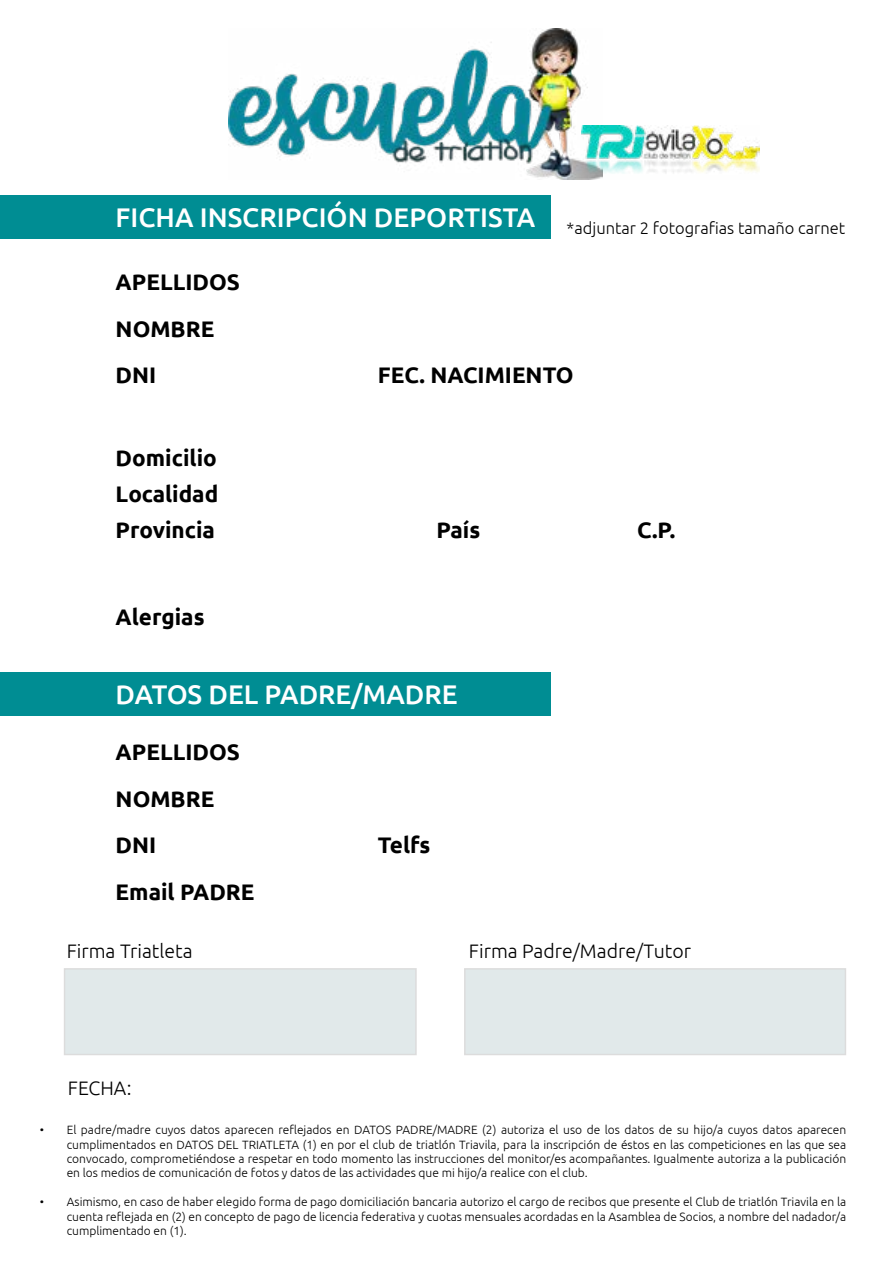
<style>
.page{position:relative;width:893px;height:1263px;background:#fff}
.page>*{position:absolute;margin:0;border:0;box-sizing:border-box;transform-origin:0 0}
.t1{font:500 27px "Ubuntu";color:#fff}
.t2{font:700 22.5px/46.5px "Ubuntu";color:#000}
.t3{font:300 19.5px "Ubuntu";color:#000}
.t4{font:300 16.5px "Ubuntu";color:#000}
.t5{font:300 12px/14.4px "Ubuntu";color:#000;text-align:justify}
</style>
<div class="page">
<div style="left:0;top:672px;width:550px;height:43px;background:#008d93"></div>
<div style="left:0;top:195px;width:550px;height:43px;background:#008d93"></div>
<img style="left:228px;top:28px;width:374px;height:151px">
<img style="left:581px;top:126px;width:178px;height:53px">
<div style="left:65px;top:969px;width:351px;height:85px;background:#e1e9ea"></div>
<div style="left:465px;top:969px;width:380px;height:85px;background:#e1e9ea"></div>
<h1 class="t1" style="left:116px;top:201px;width:421px">FICHA INSCRIPCIÓN DEPORTISTA</h1>
<h3 class="t4" style="left:567px;top:218px;width:280px">*adjuntar 2 fotografias tamaño carnet</h3>
<h2 class="t2" style="left:116px;top:259px;width:126px">APELLIDOS<br>NOMBRE<br>DNI</h2>
<h2 class="t2" style="left:116px;top:439px;width:104px;line-height:36px;text-align:justify">Domicilio Localidad Provincia</h2>
<h2 class="t2" style="left:116px;top:593px;width:90px">Alergias</h2>
<h2 class="t2" style="left:378px;top:352px;width:197px">FEC. NACIMIENTO</h2>
<h2 class="t2" style="left:436px;top:506px;width:45px">País</h2>
<h2 class="t2" style="left:637px;top:506px;width:40px">C.P.</h2>
<h1 class="t1" style="left:116px;top:677px;width:343px">DATOS DEL PADRE/MADRE</h1>
<h2 class="t2" style="left:116px;top:729px;width:126px">APELLIDOS<br>NOMBRE<br>DNI</h2>
<h2 class="t2" style="left:378px;top:822px;width:54px">Telfs</h2>
<h2 class="t2" style="left:116px;top:868px;width:140px">Email PADRE</h2>
<h3 class="t3" style="left:67px;top:940px;width:127px">Firma Triatleta</h3>
<h3 class="t3" style="left:469px;top:940px;width:224px">Firma Padre/Madre/Tutor</h3>
<h3 class="t3" style="left:68px;top:1076px;width:65px">FECHA:</h3>
<p class="t5" style="left:67px;top:1122px;width:781px;text-indent:-27px">• El padre/madre cuyos datos aparecen reflejados en DATOS PADRE/MADRE (2) autoriza el uso de los datos de su hijo/a cuyos datos aparecen cumplimentados en DATOS DEL TRIATLETA (1) en por el club de triatlón Triavila, para la inscripción de éstos en las competiciones en las que sea convocado, comprometiéndose a respetar en todo momento las instrucciones del monitor/es acompañantes. Igualmente autoriza a la publicación en los medios de comunicación de fotos y datos de las actividades que mi hijo/a realice con el club.</p>
<p class="t5" style="left:67px;top:1194px;width:781px;text-indent:-27px">• Asimismo, en caso de haber elegido forma de pago domiciliación bancaria autorizo el cargo de recibos que presente el Club de triatlón Triavila en la cuenta reflejada en (2) en concepto de pago de licencia federativa y cuotas mensuales acordadas en la Asamblea de Socios, a nombre del nadador/a cumplimentado en (1).</p>
</div>
